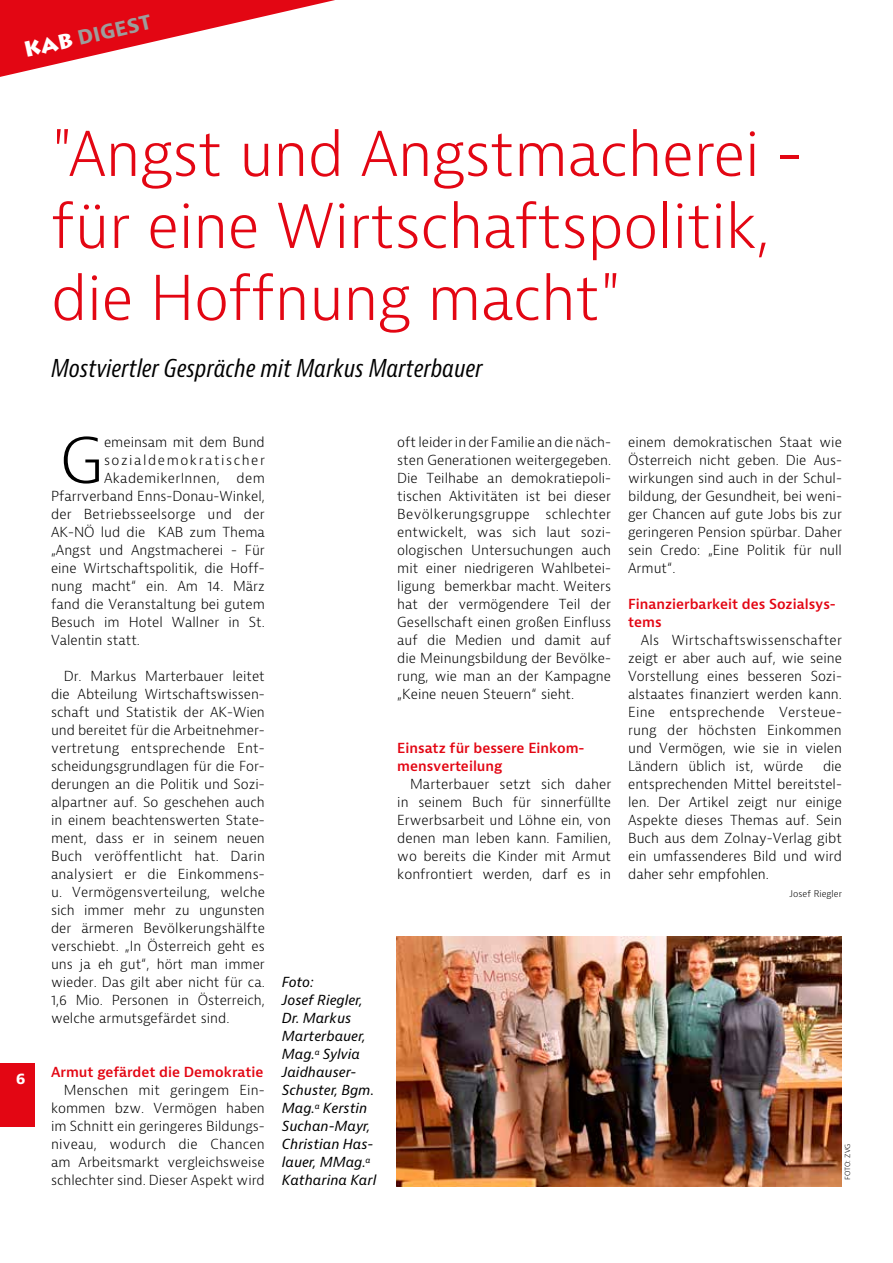
<style>
.page{position:relative;width:893px;height:1263px;background:#fff}
.page>*{position:absolute;margin:0;border:0;box-sizing:border-box;transform-origin:0 0}
.t1{font:300 61.35px "Bernina Sans";color:#000}
.t2{font:300 60px/72px "Bernina Sans";letter-spacing:-.01em;color:#e30613}
.t3{font:italic condensed 24px "Bernina Sans";color:#000}
.t4{font:700 21px "Bernina Sans";color:#9d9d9c}
.t5{font:700 15px "Bernina Sans";color:#fff}
.t6{font:300 13.5px/18px "Bernina Sans";color:#000;text-align:justify}
.t7{font:italic 13.5px/18px "Bernina Sans";color:#000}
.t8{font:600 13.5px/18px "Bernina Sans";color:#e30613}
.t9{font:300 13.5px "Bernina Sans";letter-spacing:.115em;color:#000}
.t10{font:300 13.5px "Bernina Sans";letter-spacing:.025em;color:#000}
.t11{font:300 9px "Bernina Sans";color:#000}
.t12{font:300 7.5px "Bernina Sans";letter-spacing:-.01em;color:#000}
.s1{font-family:"Lithograph";color:#fff}
</style>
<div class="page">
<div style="left:0;top:1063px;width:34px;height:64px;background:#e30613"></div>
<svg style="left:0;top:0;width:335px;height:77px"></svg>
<img style="left:397px;top:936px;width:445px;height:250px">
<h3 class="t4" style="left:21px;top:37px;width:132px;rotate:-13deg"><span class="s1">KAB</span> DIGEST</h3>
<p class="t5" style="left:16px;top:1068px;width:11px">6</p>
<h2 class="t2" style="left:51px;top:119px;width:753px">"Angst und Angstmacherei - für eine Wirtschaftspolitik, die Hoffnung macht"</h2>
<h3 class="t3" style="left:51px;top:355px;width:433px">Mostviertler Gespräche mit Markus Marterbauer</h3>
<h1 class="t1" style="left:60px;top:420px;width:45px">G</h1>
<p class="t6" style="left:104px;top:433px;width:162px">emeinsam mit dem Bund</p>
<p class="t9" style="left:104px;top:451px;width:162px">sozialdemokratischer</p>
<p class="t10" style="left:104px;top:469px;width:162px">AkademikerInnen, dem</p>
<p class="t6" style="left:51px;top:487px;width:215px">Pfarrverband Enns-Donau-Winkel,</p>
<p class="t6" style="left:51px;top:505px;width:215px">der Betriebsseelsorge und der</p>
<p class="t6" style="left:51px;top:523px;width:215px">AK-NÖ lud die KAB zum Thema</p>
<p class="t6" style="left:51px;top:541px;width:215px">„Angst und Angstmacherei - Für</p>
<p class="t6" style="left:51px;top:559px;width:215px">eine Wirtschaftspolitik, die Hoff-</p>
<p class="t6" style="left:51px;top:577px;width:215px">nung macht“ ein. Am 14. März</p>
<p class="t6" style="left:51px;top:595px;width:215px">fand die Veranstaltung bei gutem</p>
<p class="t6" style="left:51px;top:613px;width:215px">Besuch im Hotel Wallner in St.</p>
<p class="t6" style="left:51px;top:631px;width:90px">Valentin statt.</p>
<p class="t6" style="left:51px;top:667px;width:215px;text-indent:13px">Dr. Markus Marterbauer leitet die Abteilung Wirtschaftswissen&shy;schaft und Statistik der AK-Wien und bereitet für die Arbeitnehmer&shy;vertretung entsprechende Ent&shy;scheidungsgrundlagen für die For&shy;derungen an die Politik und Sozi&shy;alpartner auf. So geschehen auch in einem beachtenswerten State&shy;ment, dass er in seinem neuen Buch veröffentlicht hat. Darin analysiert er die Einkommens&shy;u. Vermögensverteilung, welche sich immer mehr zu ungunsten der ärmeren Bevölkerungshälfte verschiebt. „In Österreich geht es uns ja eh gut“, hört man immer wieder. Das gilt aber nicht für ca.<br>1,6 Mio. Personen in Österreich, welche armutsgefärdet sind.</p>
<p class="t8" style="left:51px;top:1063px;width:214px">Armut gefärdet die Demokratie</p>
<p class="t6" style="left:51px;top:1081px;width:215px;text-indent:13px">Menschen mit geringem Ein&shy;kommen bzw. Vermögen haben im Schnitt ein geringeres Bildungs&shy;niveau, wodurch die Chancen am Arbeitsmarkt vergleichsweise schlechter sind. Dieser Aspekt wird</p>
<p class="t7" style="left:282px;top:973px;width:96px">Foto:<br>Josef Riegler,<br>Dr. Markus<br>Marterbauer,<br>Mag.<sup>a</sup> Sylvia<br>Jaidhauser-<br>Schuster, Bgm.<br>Mag.<sup>a</sup> Kerstin<br>Suchan-Mayr,<br>Christian Has&shy;lauer, MMag.<sup>a<br></sup>Katharina Karl</p>
<p class="t6" style="left:397px;top:433px;width:215px">oft leider in der Familie an die näch&shy;sten Generationen weitergegeben.<br>Die Teilhabe an demokratiepoli&shy;tischen Aktivitäten ist bei dieser Bevölkerungsgruppe schlechter entwickelt, was sich laut sozi&shy;ologischen Untersuchungen auch mit einer niedrigeren Wahlbetei&shy;ligung bemerkbar macht. Weiters hat der vermögendere Teil der Gesellschaft einen großen Einfluss auf die Medien und damit auf die Meinungsbildung der Bevölke&shy;rung, wie man an der Kampagne „Keine neuen Steuern“ sieht.</p>
<p class="t8" style="left:397px;top:739px;width:189px">Einsatz für bessere Einkom&shy;mensverteilung</p>
<p class="t6" style="left:397px;top:775px;width:215px;text-indent:13px">Marterbauer setzt sich daher in seinem Buch für sinnerfüllte Erwerbsarbeit und Löhne ein, von denen man leben kann. Familien, wo bereits die Kinder mit Armut konfrontiert werden, darf es in</p>
<p class="t6" style="left:628px;top:433px;width:215px">einem demokratischen Staat wie Österreich nicht geben. Die Aus&shy;wirkungen sind auch in der Schul&shy;bildung, der Gesundheit, bei weni&shy;ger Chancen auf gute Jobs bis zur geringeren Pension spürbar. Daher sein Credo: „Eine Politik für null Armut“.</p>
<p class="t8" style="left:628px;top:595px;width:209px">Finanzierbarkeit des Sozialsys&shy;tems</p>
<p class="t6" style="left:628px;top:631px;width:215px;text-indent:13px">Als Wirtschaftswissenschafter zeigt er aber auch auf, wie seine Vorstellung eines besseren Sozi&shy;alstaates finanziert werden kann.<br>Eine entsprechende Versteue&shy;rung der höchsten Einkommen und Vermögen, wie sie in vielen Ländern üblich ist, würde</p>
<p class="t6" style="left:628px;top:757px;width:215px;text-indent:195px">die entsprechenden Mittel bereitstel&shy;len. Der Artikel zeigt nur einige Aspekte dieses Themas auf. Sein Buch aus dem Zolnay-Verlag gibt ein umfassenderes Bild und wird daher sehr empfohlen.</p>
<p class="t11" style="left:790px;top:888px;width:54px">Josef Riegler</p>
<p class="t12" style="left:842px;top:1180px;width:38px;rotate:-90deg">FOTO: ZVG</p>
</div>
